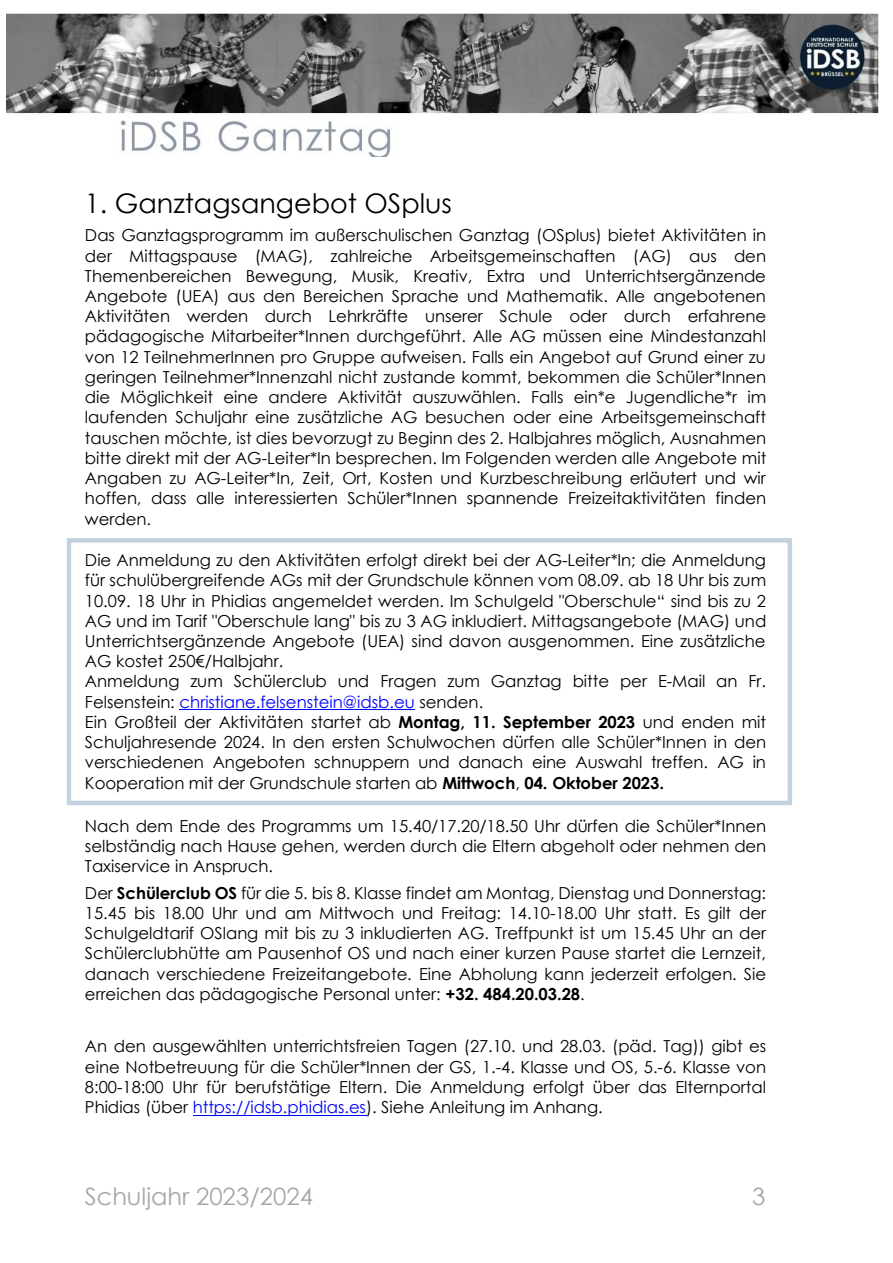
<style>
.page{position:relative;width:893px;height:1263px;background:#fff}
.page>*{position:absolute;margin:0;border:0;box-sizing:border-box;transform-origin:0 0}
.t1{font:27px "Century Gothic";color:#000}
.t2{font:24px "Century Gothic";color:#a6a6a6}
.t3{font:16.5px/20.2px "Century Gothic";color:#000;text-align:justify}
.s1{color:#00f}
.s2{font-weight:700}
</style>
<div class="page">
<img style="left:6px;top:14px;width:873px;height:142px">
<div style="left:67px;top:538px;width:725px;height:267px;border:4px solid #c4d1e1"></div>
<hr style="left:179px;top:709px;width:236px;height:1px;background:#00f">
<hr style="left:193px;top:1115px;width:173px;height:1px;background:#00f">
<p class="t1" style="left:85px;top:186px;width:368px">1. Ganztagsangebot OSplus</p>
<p class="t3" style="left:85px;top:225px;width:683px">Das Ganztagsprogramm im außerschulischen Ganztag (OSplus) bietet Aktivitäten in der Mittagspause (MAG), zahlreiche Arbeitsgemeinschaften (AG) aus den Themenbereichen Bewegung, Musik, Kreativ, Extra und Unterrichtsergänzende Angebote (UEA) aus den Bereichen Sprache und Mathematik. Alle angebotenen Aktivitäten werden durch Lehrkräfte unserer Schule oder durch erfahrene pädagogische Mitarbeiter*Innen durchgeführt. Alle AG müssen eine Mindestanzahl von 12 TeilnehmerInnen pro Gruppe aufweisen. Falls ein Angebot auf Grund einer zu geringen Teilnehmer*Innenzahl nicht zustande kommt, bekommen die Schüler*Innen die Möglichkeit eine andere Aktivität auszuwählen. Falls ein*e Jugendliche*r im laufenden Schuljahr eine zusätzliche AG besuchen oder eine Arbeitsgemeinschaft tauschen möchte, ist dies bevorzugt zu Beginn des 2. Halbjahres möglich, Ausnahmen bitte direkt mit der AG-Leiter*In besprechen. Im Folgenden werden alle Angebote mit Angaben zu AG-Leiter*In, Zeit, Ort, Kosten und Kurzbeschreibung erläutert und wir hoffen, dass alle interessierten Schüler*Innen spannende Freizeitaktivitäten finden werden.</p>
<p class="t3" style="left:85px;top:549px;width:683px">Die Anmeldung zu den Aktivitäten erfolgt direkt bei der AG-Leiter*In; die Anmeldung für schulübergreifende AGs mit der Grundschule können vom 08.09. ab 18 Uhr bis zum 10.09. 18 Uhr in Phidias angemeldet werden. Im Schulgeld "Oberschule“ sind bis zu 2<br>AG und im Tarif "Oberschule lang" bis zu 3 AG inkludiert. Mittagsangebote (MAG) und Unterrichtsergänzende Angebote (UEA) sind davon ausgenommen. Eine zusätzliche AG kostet 250€/Halbjahr.</p>
<p class="t3" style="left:85px;top:671px;width:683px">Anmeldung zum Schülerclub und Fragen zum Ganztag bitte per E-Mail an Fr.<br>Felsenstein: <span class="s1">christiane.felsenstein@idsb.eu</span> senden.</p>
<p class="t3" style="left:85px;top:711px;width:683px">Ein Großteil der Aktivitäten startet ab <span class="s2">Montag, 11. September 2023</span> und enden mit Schuljahresende 2024. In den ersten Schulwochen dürfen alle Schüler*Innen in den verschiedenen Angeboten schnuppern und danach eine Auswahl treffen. AG in Kooperation mit der Grundschule starten ab <span class="s2">Mittwoch</span>, <span class="s2">04. Oktober 2023.</span></p>
<p class="t3" style="left:85px;top:815px;width:683px">Nach dem Ende des Programms um 15.40/17.20/18.50 Uhr dürfen die Schüler*Innen selbständig nach Hause gehen, werden durch die Eltern abgeholt oder nehmen den Taxiservice in Anspruch.</p>
<p class="t3" style="left:85px;top:882px;width:683px">Der <span class="s2">Schülerclub OS</span> für die 5. bis 8. Klasse findet am Montag, Dienstag und Donnerstag:<br>15.45 bis 18.00 Uhr und am Mittwoch und Freitag: 14.10-18.00 Uhr statt. Es gilt der Schulgeldtarif OSlang mit bis zu 3 inkludierten AG. Treffpunkt ist um 15.45 Uhr an der Schülerclubhütte am Pausenhof OS und nach einer kurzen Pause startet die Lernzeit, danach verschiedene Freizeitangebote. Eine Abholung kann jederzeit erfolgen. Sie erreichen das pädagogische Personal unter: <span class="s2">+32. 484.20.03.28</span>.</p>
<p class="t3" style="left:85px;top:1035px;width:683px">An den ausgewählten unterrichtsfreien Tagen (27.10. und 28.03. (päd. Tag)) gibt es eine Notbetreuung für die Schüler*Innen der GS, 1.-4. Klasse und OS, 5.-6. Klasse von 8:00-18:00 Uhr für berufstätige Eltern. Die Anmeldung erfolgt über das Elternportal Phidias (über <span class="s1">https://idsb.phidias.es</span>). Siehe Anleitung im Anhang.</p>
<h2 class="t2" style="left:85px;top:1180px;width:230px">Schuljahr 2023/2024</h2>
<h2 class="t2" style="left:752px;top:1180px;width:15px">3</h2>
</div>
